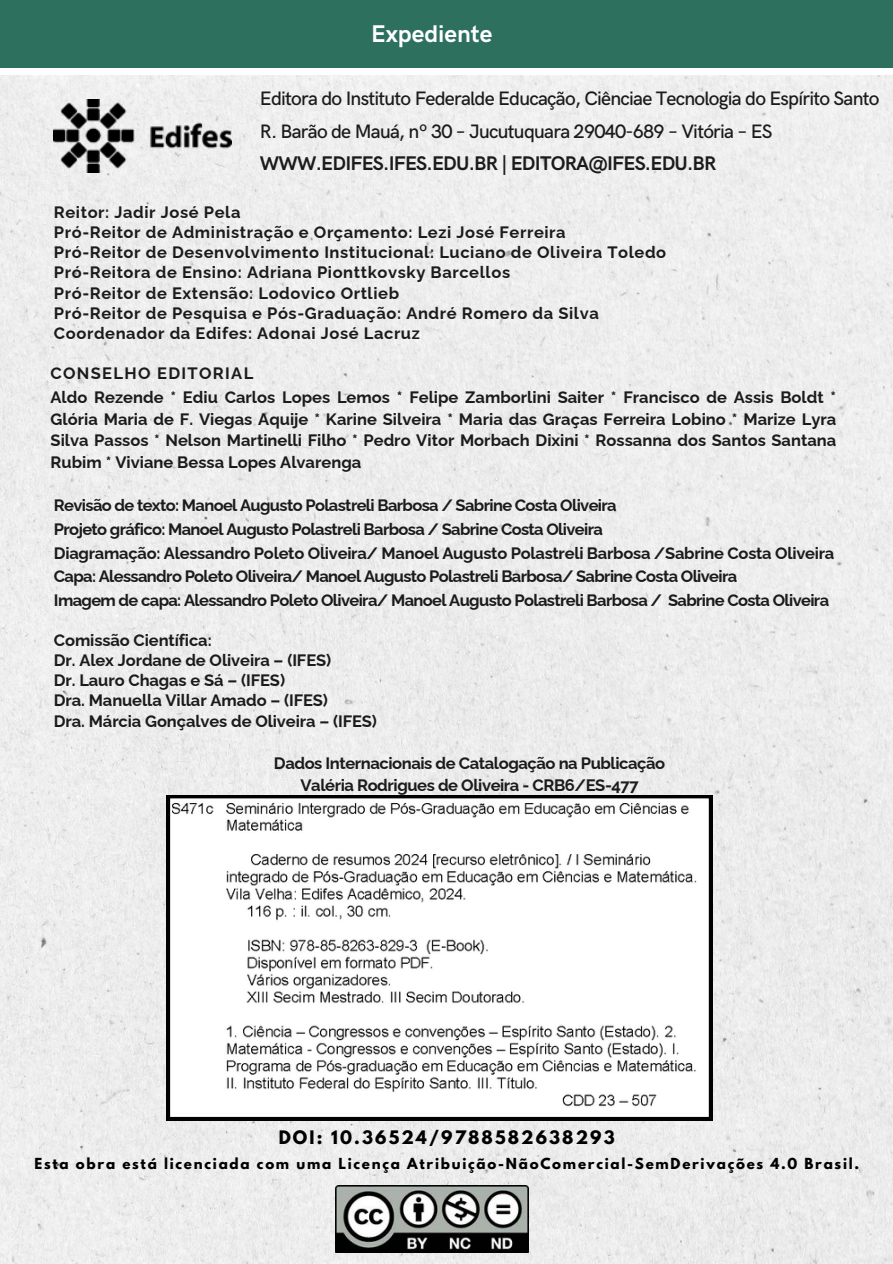
<style>
.page{position:relative;width:893px;height:1264px;background:#fff}
.page>*{position:absolute;margin:0;border:0;box-sizing:border-box;transform-origin:0 0}
.t1{font:700 24.3px "HK Grotesk";color:#fff}
.t2{font:700 19.8px "HK Grotesk";letter-spacing:-.04em;color:#1b1b1b}
.t3{font:500 19.5px "HK Grotesk";letter-spacing:-.04em;color:#1b1b1b}
.t4{font:700 16.5px/20.2px "Raleway";letter-spacing:-.005em;color:#1b1b1b}
.t5{font:700 16.5px/23.7px "Raleway";letter-spacing:-.04em;color:#1b1b1b}
.t6{font:700 16.5px/20.2px "Raleway";letter-spacing:.035em;color:#1b1b1b}
.t7{font:700 16.5px/21.3px "Raleway";letter-spacing:-.025em;color:#1b1b1b;text-align:center}
.t8{font:700 16.5px "League Spartan";letter-spacing:.13em;color:#000}
.t9{font:700 13.5px "League Spartan";letter-spacing:.13em;color:#000}
</style>
<div class="page">
<div style="left:0;top:76px;width:892px;height:1187px;background:#ededed"></div>
<img style="left:54px;top:99px;width:178px;height:73px">
<div style="left:0;top:0;width:892px;height:68px;background:#2c705d"></div>
<svg style="left:167px;top:795px;width:545px;height:325px"></svg>
<img style="left:336px;top:1185px;width:192px;height:67px">
<img style="left:173px;top:801px;width:531px;height:311px">
<h3 class="t1" style="left:371px;top:20px;width:123px">Expediente</h3>
<h2 class="t3" style="left:260px;top:87px;width:621px">Editora do Instituto Federalde Educação, Ciênciae Tecnologia do Espírito Santo</h2>
<p class="t3" style="left:260px;top:120px;width:514px">R. Barão de Mauá, nº 30 – Jucutuquara 29040-689 – Vitória – ES</p>
<h3 class="t2" style="left:260px;top:152px;width:458px">WWW.EDIFES.IFES.EDU.BR | EDITORA@IFES.EDU.BR</h3>
<h3 class="t6" style="left:54px;top:201px;width:613px">Reitor: Jadir José Pela<br>Pró-Reitor de Administração e Orçamento: Lezi José Ferreira<br>Pró-Reitor de Desenvolvimento Institucional: Luciano de Oliveira Toledo Pró-Reitora de Ensino: Adriana Pionttkovsky Barcellos<br>Pró-Reitor de Extensão: Lodovico Ortlieb<br>Pró-Reitor de Pesquisa e Pós-Graduação: André Romero da Silva Coordenador da Edifes: Adonai José Lacruz</h3>
<p class="t4" style="left:51px;top:360px;width:787px;line-height:24.8px">CONSELHO EDITORIAL<br>Aldo Rezende * Ediu Carlos Lopes Lemos * Felipe Zamborlini Saiter * Francisco de Assis Boldt *</p>
<p class="t4" style="left:51px;top:408px;width:787px;line-height:21.3px;text-align:justify">Glória Maria de F. Viegas Aquije * Karine Silveira * Maria das Graças Ferreira Lobino * Marize Lyra Silva Passos * Nelson Martinelli Filho * Pedro Vitor Morbach Dixini * Rossanna dos Santos Santana Rubim * Viviane Bessa Lopes Alvarenga</p>
<h3 class="t5" style="left:54px;top:493px;width:781px">Revisão de texto: Manoel Augusto Polastreli Barbosa / Sabrine Costa Oliveira<br>Projeto gráfico: Manoel Augusto Polastreli Barbosa / Sabrine Costa Oliveira<br>Diagramação: Alessandro Poleto Oliveira/ Manoel Augusto Polastreli Barbosa /Sabrine Costa Oliveira Capa: Alessandro Poleto Oliveira/ Manoel Augusto Polastreli Barbosa/ Sabrine Costa Oliveira<br>Imagem de capa: Alessandro Poleto Oliveira/ Manoel Augusto Polastreli Barbosa / Sabrine Costa Oliveira</h3>
<p class="t4" style="left:54px;top:629px;width:324px">Comissão Científica:<br>Dr. Alex Jordane de Oliveira – (IFES)<br>Dr. Lauro Chagas e Sá – (IFES)<br>Dra. Manuella Villar Amado – (IFES)<br>Dra. Márcia Gonçalves de Oliveira – (IFES)</p>
<p class="t7" style="left:274px;top:752px;width:393px">Dados Internacionais de Catalogação na Publicação<br>Valéria Rodrigues de Oliveira - CRB6/ES-477</p>
<p class="t8" style="left:279px;top:1129px;width:337px">DOI: 10.36524/9788582638293</p>
<p class="t9" style="left:35px;top:1156px;width:826px">Esta obra está licenciada com uma Licença Atribuição-NãoComercial-SemDerivações 4.0 Brasil.</p>
</div>
